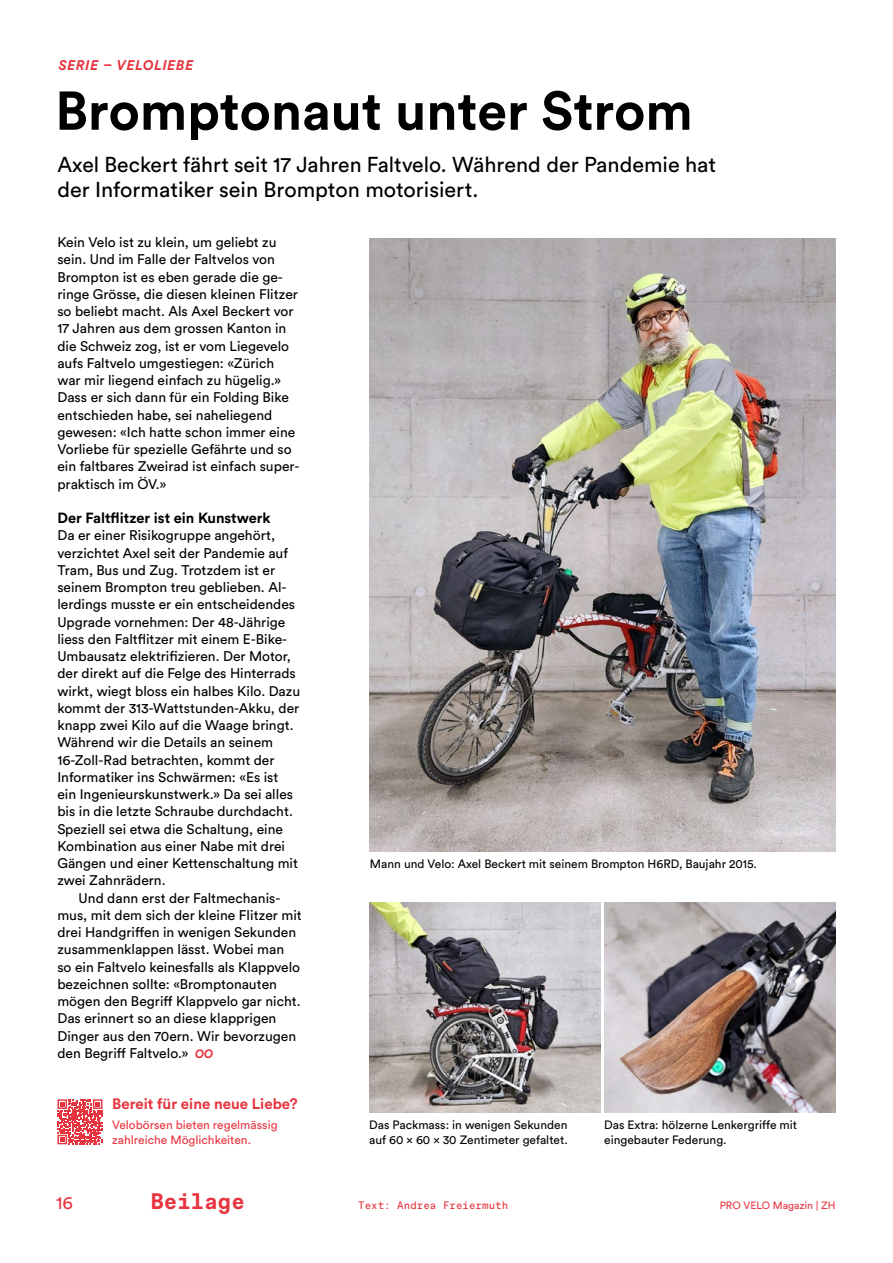
<style>
.page{position:relative;width:893px;height:1263px;background:#fff}
.page>*{position:absolute;margin:0;border:0;box-sizing:border-box;transform-origin:0 0}
.t1{font:700 54px "Circular Pro";color:#000}
.t2{font:700 22.5px "RM Mono";color:#e7343f}
.t3{font:21.3px/25.8px "Circular Pro";color:#000}
.t4{font:18px "Circular Pro";color:#e7343f}
.t5{font:700 15px "Circular Pro";color:#e7343f}
.t6{font:700 14.7px "Circular Pro";color:#000}
.t7{font:13.8px/17.2px "Circular Pro";color:#000}
.t8{font:italic 700 13.8px "Circular Pro";letter-spacing:.05em;color:#e7343f}
.t9{font:12px/15px "Circular Pro";color:#000}
.t10{font:12px/15px "Circular Pro";color:#e7343f}
.t11{font:10.8px "RM Mono";color:#e7343f}
.t12{font:10.5px "Circular Pro";color:#e7343f}
.s1{font-weight:700;font-style:italic;font-size:12px;color:#e7343f}
</style>
<div class="page">
<img style="left:369px;top:239px;width:467px;height:612px">
<img style="left:369px;top:903px;width:231px;height:209px">
<img style="left:604px;top:903px;width:232px;height:209px">
<svg style="left:58px;top:1099px;width:44px;height:45px"></svg>
<p class="t8" style="left:59px;top:55px;width:136px">SERIE – VELOLIEBE</p>
<h1 class="t1" style="left:55px;top:74px;width:639px">Bromptonaut unter Strom</h1>
<h3 class="t3" style="left:57px;top:150px;width:660px">Axel Beckert fährt seit 17 Jahren Faltvelo. Während der Pandemie hat der Informatiker sein Brompton motorisiert.</h3>
<p class="t7" style="left:57px;top:233px;width:244px">Kein Velo ist zu klein, um geliebt zu sein. Und im Falle der Faltvelos von Brompton ist es eben gerade die ge&shy;ringe Grösse, die diesen kleinen Flitzer so beliebt macht. Als Axel Beckert vor 17 Jahren aus dem grossen Kanton in die Schweiz zog, ist er vom Liegevelo aufs Faltvelo umgestiegen: «Zürich war mir liegend einfach zu hügelig.» Dass er sich dann für ein Folding Bike entschieden habe, sei naheliegend gewesen: «Ich hatte schon immer eine Vorliebe für spezielle Gefährte und so ein faltbares Zweirad ist einfach super&shy;praktisch im ÖV.»</p>
<p class="t6" style="left:57px;top:508px;width:215px">Der Faltflitzer ist ein Kunstwerk</p>
<p class="t7" style="left:57px;top:526px;width:244px">Da er einer Risikogruppe angehört, verzichtet Axel seit der Pandemie auf Tram, Bus und Zug. Trotzdem ist er seinem Brompton treu geblieben. Al&shy;lerdings musste er ein entscheidendes Upgrade vornehmen: Der 48-Jährige liess den Faltflitzer mit einem E-Bike-Umbausatz elektrifizieren. Der Motor, der direkt auf die Felge des Hinterrads wirkt, wiegt bloss ein halbes Kilo. Dazu kommt der 313-Wattstunden-Akku, der knapp zwei Kilo auf die Waage bringt.<br>Während wir die Details an seinem 16-Zoll-Rad betrachten, kommt der Informatiker ins Schwärmen: «Es ist ein Ingenieurskunstwerk.» Da sei alles bis in die letzte Schraube durchdacht.<br>Speziell sei etwa die Schaltung, eine Kombination aus einer Nabe mit drei Gängen und einer Kettenschaltung mit zwei Zahnrädern.</p>
<p class="t7" style="left:57px;top:889px;width:246px;text-indent:21px">Und dann erst der Faltmechanis&shy;mus, mit dem sich der kleine Flitzer mit drei Handgriffen in wenigen Sekunden zusammenklappen lässt. Wobei man<br>so ein Faltvelo keinesfalls als Klappvelo bezeichnen sollte: «Bromptonauten mögen den Begriff Klappvelo gar nicht.<br>Das erinnert so an diese klapprigen Dinger aus den 70ern. Wir bevorzugen den Begriff Faltvelo.» <span class="s1">OO</span></p>
<p class="t5" style="left:112px;top:1094px;width:187px">Bereit für eine neue Liebe?</p>
<p class="t10" style="left:112px;top:1116px;width:167px">Velobörsen bieten regelmässig zahlreiche Möglichkeiten.</p>
<p class="t9" style="left:370px;top:856px;width:388px">Mann und Velo: Axel Beckert mit seinem Brompton H6RD, Baujahr 2015.</p>
<p class="t9" style="left:369px;top:1117px;width:200px">Das Packmass: in wenigen Sekunden auf 60 x 60 x 30 Zentimeter gefaltet.</p>
<p class="t9" style="left:604px;top:1117px;width:194px">Das Extra: hölzerne Lenkergriffe mit eingebauter Federung.</p>
<h3 class="t4" style="left:56px;top:1190px;width:18px">16</h3>
<h2 class="t2" style="left:150px;top:1188px;width:96px">Beilage</h2>
<p class="t11" style="left:358px;top:1199px;width:152px">Text: Andrea Freiermuth</p>
<p class="t12" style="left:720px;top:1198px;width:117px">PRO VELO Magazin | ZH</p>
</div>
